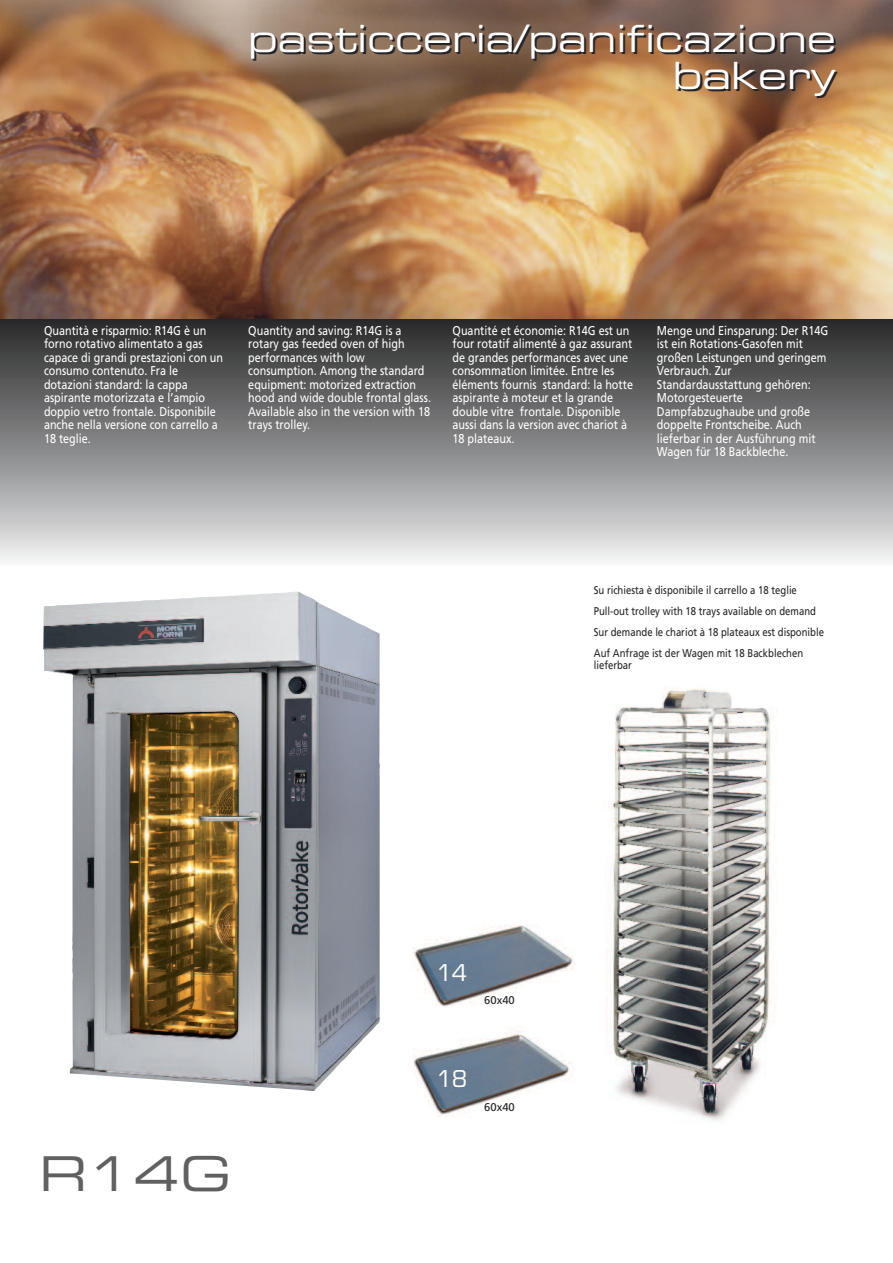
<style>
.page{position:relative;width:893px;height:1263px;background:#fff}
.page>*{position:absolute;margin:0;border:0;box-sizing:border-box;transform-origin:0 0}
.t1{font:48px "Eurostile Extended Two";color:#606061}
.t2{font:37.5px/37.5px "Eurostile Extended Two";color:#fff;text-align:right}
.t3{font:22.5px "Eurostile";color:#fff}
.t4{font:12.75px/13.5px "Frutiger";color:#fff;scale:.85 1}
.t5{font:11.25px/21px "Frutiger";color:#252426;scale:.85 1}
.t6{font:11.25px "Frutiger";color:#252426}
</style>
<div class="page">
<div style="left:0;top:319px;width:893px;height:247px;background:linear-gradient(to bottom,#242425,#eeeeef)"></div>
<img style="left:43px;top:591px;width:337px;height:500px">
<img style="left:610px;top:687px;width:162px;height:434px">
<img style="left:412px;top:925px;width:163px;height:82px">
<img style="left:413px;top:1025px;width:161px;height:92px">
<img style="left:0;top:0;width:893px;height:319px">
<h2 class="t2" style="left:248px;top:23px;width:589px">pasticceria/panificazione bakery</h2>
<p class="t4" style="left:44px;top:324px;width:212px">Quantità e risparmio: R14G è un forno rotativo alimentato a gas capace di grandi prestazioni con un consumo contenuto. Fra le dotazioni standard: la cappa aspirante motorizzata e l’ampio doppio vetro frontale. Disponibile anche nella versione con carrello a<br>18 teglie.</p>
<p class="t4" style="left:248px;top:324px;width:217px">Quantity and saving: R14G is a rotary gas feeded oven of high performances with low consumption. Among the standard equipment: motorized extraction hood and wide double frontal glass.<br>Available also in the version with 18 trays trolley.</p>
<p class="t4" style="left:657px;top:324px;width:203px">Menge und Einsparung: Der R14G ist ein Rotations-Gasofen mit großen Leistungen und geringem<br>Verbrauch. Zur<br>Standardausstattung gehören:<br>Motorgesteuerte<br>Dampfabzughaube und große doppelte Frontscheibe. Auch lieferbar in der Ausführung mit<br>Wagen für 18 Backbleche.</p>
<p class="t4" style="left:453px;top:324px;width:214px">Quantité et économie: R14G est un four rotatif alimenté à gaz assurant de grandes performances avec une consommation limitée. Entre les éléments fournis standard: la hotte aspirante à moteur et la grande double vitre frontale. Disponible aussi dans la version avec chariot à<br>18 plateaux.</p>
<h1 class="t1" style="left:39px;top:1156px;width:194px">R14G</h1>
<p class="t5" style="left:594px;top:580px;width:272px">Su richiesta è disponibile il carrello a 18 teglie Pull-out trolley with 18 trays available on demand Sur demande le chariot à 18 plateaux est disponible Auf Anfrage ist der Wagen mit 18 Backblechen</p>
<p class="t5" style="left:594px;top:655px;width:46px">lieferbar</p>
<h3 class="t3" style="left:436px;top:964px;width:33px">14</h3>
<p class="t6" style="left:484px;top:996px;width:32px">60x40</p>
<h3 class="t3" style="left:436px;top:1070px;width:33px">18</h3>
<p class="t6" style="left:484px;top:1102px;width:32px">60x40</p>
</div>
